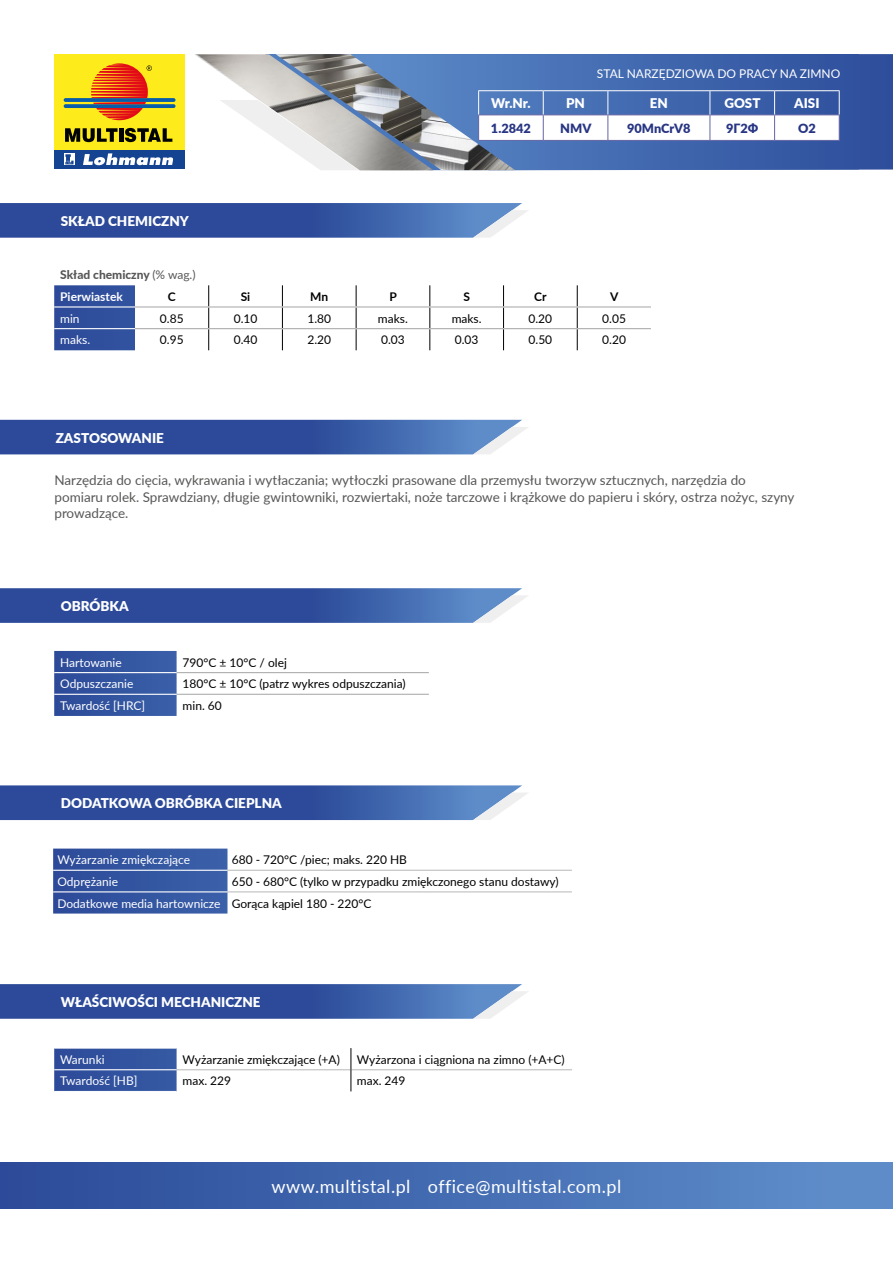
<style>
.page{position:relative;width:893px;height:1263px;background:#fff}
.page>*{position:absolute;margin:0;border:0;box-sizing:border-box;transform-origin:0 0}
.t1{font:18px "Lato";letter-spacing:.025em;color:#fff}
.t2{font:13.5px/16.2px "Lato";color:#575756}
.t3{font:900 13.5px "Lato";color:#fff}
.t4{font:900 13.35px "Lato";color:#fff}
.t5{font:900 12.75px "Lato";color:#283583}
.t6{font:12px/21.6px "Lato";color:#000}
.t7{font:12px "Lato";color:#fff}
.t8{font:800 12px/21.6px "Lato";color:#575756}
.t9{font:700 12px "Lato";color:#000}
.s1{font-weight:400}
.s2{font-weight:700;color:#fff}
.s3{color:#fff}
</style>
<div class="page">
<svg style="left:0;top:984px;width:528px;height:35px;background:#4261a8"></svg>
<svg style="left:0;top:203px;width:528px;height:35px;background:#4261a8"></svg>
<svg style="left:0;top:420px;width:528px;height:34px;background:#4060a7"></svg>
<svg style="left:0;top:588px;width:528px;height:35px;background:#4261a8"></svg>
<svg style="left:0;top:785px;width:528px;height:35px;background:#4262a8"></svg>
<div style="left:54px;top:54px;width:130px;height:96px;background:#fdeb1b"></div>
<div style="left:54px;top:150px;width:130px;height:19px;background:#134391"></div>
<svg style="left:125px;top:128px;width:47px;height:14px"></svg>
<hr style="left:119px;top:128px;width:4px;height:14px;background:#010202">
<svg style="left:65px;top:128px;width:53px;height:14px"></svg>
<svg style="left:64px;top:153px;width:11px;height:12px"></svg>
<svg style="left:65px;top:154px;width:9px;height:10px"></svg>
<svg style="left:83px;top:153px;width:90px;height:12px"></svg>
<svg style="left:64px;top:98px;width:112px;height:4px"></svg>
<svg style="left:64px;top:104px;width:112px;height:4px"></svg>
<svg style="left:91px;top:63px;width:61px;height:57px"></svg>
<svg style="left:54px;top:651px;width:123px;height:65px;background:#3557a1"></svg>
<hr style="left:177px;top:672px;width:252px;height:1px;background:#aeaeae">
<hr style="left:177px;top:694px;width:252px;height:1px;background:#aeaeae">
<hr style="left:54px;top:672px;width:123px;height:1px;background:#fff">
<hr style="left:54px;top:694px;width:123px;height:1px;background:#fff">
<div style="left:54px;top:1049px;width:123px;height:42px;background:#31529e"></div>
<hr style="left:54px;top:1069px;width:123px;height:1px;background:#fff">
<hr style="left:177px;top:1069px;width:174px;height:1px;background:#bfbfbf">
<hr style="left:351px;top:1069px;width:221px;height:1px;background:#bfbfbf">
<svg style="left:351px;top:1048px;width:1px;height:43px"></svg>
<svg style="left:53px;top:848px;width:174px;height:65px;background:#3859a2"></svg>
<hr style="left:227px;top:870px;width:345px;height:1px;background:#bfbfbf">
<hr style="left:227px;top:891px;width:345px;height:1px;background:#bfbfbf">
<hr style="left:53px;top:870px;width:174px;height:1px;background:#fff">
<hr style="left:53px;top:891px;width:174px;height:1px;background:#fff">
<div style="left:54px;top:285px;width:81px;height:65px;background:#2f4f9c"></div>
<svg style="left:208px;top:285px;width:1px;height:65px"></svg>
<svg style="left:282px;top:285px;width:1px;height:65px"></svg>
<svg style="left:356px;top:285px;width:1px;height:65px"></svg>
<svg style="left:429px;top:285px;width:1px;height:65px"></svg>
<svg style="left:503px;top:285px;width:1px;height:65px"></svg>
<svg style="left:577px;top:285px;width:1px;height:65px"></svg>
<hr style="left:54px;top:306px;width:81px;height:2px;background:#fff">
<hr style="left:54px;top:328px;width:81px;height:1px;background:#fff">
<hr style="left:135px;top:306px;width:74px;height:2px;background:#aeaeae">
<hr style="left:209px;top:306px;width:73px;height:2px;background:#aeaeae">
<hr style="left:282px;top:306px;width:74px;height:2px;background:#aeaeae">
<hr style="left:356px;top:306px;width:74px;height:2px;background:#aeaeae">
<hr style="left:430px;top:306px;width:74px;height:2px;background:#aeaeae">
<hr style="left:504px;top:306px;width:73px;height:2px;background:#aeaeae">
<hr style="left:577px;top:306px;width:74px;height:2px;background:#aeaeae">
<hr style="left:135px;top:328px;width:74px;height:1px;background:#aeaeae">
<hr style="left:209px;top:328px;width:73px;height:1px;background:#aeaeae">
<hr style="left:282px;top:328px;width:74px;height:1px;background:#aeaeae">
<hr style="left:356px;top:328px;width:74px;height:1px;background:#aeaeae">
<hr style="left:430px;top:328px;width:74px;height:1px;background:#aeaeae">
<hr style="left:504px;top:328px;width:73px;height:1px;background:#aeaeae">
<hr style="left:577px;top:328px;width:74px;height:1px;background:#aeaeae">
<div style="left:0;top:1163px;width:893px;height:46px;background:linear-gradient(to right,#2a4998,#608fcc)"></div>
<svg style="left:515px;top:54px;width:378px;height:116px;background:#3c61a9"></svg>
<img style="left:434px;top:54px;width:81px;height:116px">
<img style="left:195px;top:54px;width:239px;height:116px">
<svg style="left:219px;top:100px;width:140px;height:70px"></svg>
<hr style="left:478px;top:140px;width:65px;height:1px;background:#6565a4">
<hr style="left:543px;top:140px;width:65px;height:1px;background:#6565a4">
<hr style="left:608px;top:140px;width:102px;height:1px;background:#6565a4">
<hr style="left:710px;top:140px;width:65px;height:1px;background:#6565a4">
<hr style="left:775px;top:140px;width:65px;height:1px;background:#6565a4">
<hr style="left:478px;top:90px;width:65px;height:1px;background:#fff">
<hr style="left:543px;top:90px;width:65px;height:1px;background:#fff">
<hr style="left:608px;top:90px;width:102px;height:1px;background:#fff">
<hr style="left:710px;top:90px;width:65px;height:1px;background:#fff">
<hr style="left:775px;top:90px;width:65px;height:1px;background:#fff">
<svg style="left:478px;top:91px;width:362px;height:49px"></svg>
<p class="t7" style="left:597px;top:65px;width:245px">STAL NARZĘDZIOWA DO PRACY NA ZIMNO</p>
<p class="t3" style="left:61px;top:211px;width:130px">SKŁAD CHEMICZNY</p>
<p class="t4" style="left:491px;top:93px;width:41px">Wr.Nr.</p>
<p class="t4" style="left:566px;top:93px;width:20px">PN</p>
<p class="t4" style="left:650px;top:93px;width:20px">EN</p>
<p class="t4" style="left:724px;top:93px;width:38px">GOST</p>
<p class="t4" style="left:794px;top:93px;width:27px">AISI</p>
<p class="t5" style="left:491px;top:119px;width:42px">1.2842</p>
<p class="t5" style="left:560px;top:119px;width:33px">NMV</p>
<p class="t5" style="left:627px;top:119px;width:65px">90MnCrV8</p>
<p class="t5" style="left:726px;top:119px;width:34px">9Г2Ф</p>
<p class="t5" style="left:798px;top:119px;width:19px">O2</p>
<p class="t8" style="left:60px;top:264px;width:137px">Skład chemiczny <span class="s1">(% wag.)<br></span><span class="s2">Pierwiastek</span></p>
<p class="t9" style="left:168px;top:288px;width:9px">C</p>
<p class="t9" style="left:241px;top:288px;width:11px">Si</p>
<p class="t9" style="left:310px;top:288px;width:20px">Mn</p>
<p class="t9" style="left:389px;top:288px;width:9px">P</p>
<p class="t9" style="left:463px;top:288px;width:8px">S</p>
<p class="t9" style="left:534px;top:288px;width:14px">Cr</p>
<p class="t9" style="left:610px;top:288px;width:10px">V</p>
<p class="t7" style="left:60px;top:310px;width:21px">min</p>
<p class="t6" style="left:160px;top:307px;width:25px">0.85</p>
<p class="t6" style="left:234px;top:307px;width:25px">0.10</p>
<p class="t6" style="left:307px;top:307px;width:25px">1.80</p>
<p class="t6" style="left:378px;top:307px;width:31px">maks.</p>
<p class="t6" style="left:452px;top:307px;width:31px">maks.</p>
<p class="t6" style="left:528px;top:307px;width:25px">0.20</p>
<p class="t6" style="left:602px;top:307px;width:25px">0.05</p>
<p class="t7" style="left:60px;top:331px;width:31px">maks.</p>
<p class="t6" style="left:160px;top:329px;width:25px">0.95</p>
<p class="t6" style="left:234px;top:329px;width:25px">0.40</p>
<p class="t6" style="left:307px;top:329px;width:25px">2.20</p>
<p class="t6" style="left:381px;top:329px;width:25px">0.03</p>
<p class="t6" style="left:455px;top:329px;width:25px">0.03</p>
<p class="t6" style="left:529px;top:329px;width:25px">0.50</p>
<p class="t6" style="left:602px;top:329px;width:25px">0.20</p>
<p class="t3" style="left:56px;top:427px;width:110px">ZASTOSOWANIE</p>
<p class="t2" style="left:54px;top:472px;width:742px">Narzędzia do cięcia, wykrawania i wytłaczania; wytłoczki prasowane dla przemysłu tworzyw sztucznych, narzędzia do pomiaru rolek. Sprawdziany, długie gwintowniki, rozwiertaki, noże tarczowe i krążkowe do papieru i skóry, ostrza nożyc, szyny prowadzące.</p>
<p class="t3" style="left:61px;top:596px;width:69px">OBRÓBKA</p>
<p class="t7" style="left:60px;top:654px;width:63px">Hartowanie</p>
<p class="t6" style="left:183px;top:651px;width:106px">790°C ± 10°C / olej</p>
<p class="t7" style="left:60px;top:675px;width:75px">Odpuszczanie</p>
<p class="t6" style="left:183px;top:673px;width:225px">180°C ± 10°C (patrz wykres odpuszczania)</p>
<p class="t7" style="left:60px;top:697px;width:86px">Twardość [HRC]</p>
<p class="t6" style="left:183px;top:694px;width:41px">min. 60</p>
<p class="t3" style="left:61px;top:793px;width:222px">DODATKOWA OBRÓBKA CIEPLNA</p>
<p class="t7" style="left:57px;top:851px;width:134px">Wyżarzanie zmiękczające</p>
<p class="t6" style="left:232px;top:848px;width:177px">680 - 720°C /piec; maks. 220 HB</p>
<p class="t7" style="left:57px;top:873px;width:62px">Odprężanie</p>
<p class="t6" style="left:57px;top:870px;width:503px;text-indent:174px">650 - 680°C (tylko w przypadku zmiękczonego stanu dostawy)<br><span class="s3">Dodatkowe media hartownicze</span> Gorąca kąpiel 180 - 220°C</p>
<p class="t3" style="left:61px;top:992px;width:201px">WŁAŚCIWOŚCI MECHANICZNE</p>
<p class="t7" style="left:60px;top:1051px;width:46px">Warunki</p>
<p class="t6" style="left:183px;top:1048px;width:159px">Wyżarzanie zmiękczające (+A)</p>
<p class="t6" style="left:357px;top:1048px;width:209px">Wyżarzona i ciągniona na zimno (+A+C)</p>
<p class="t7" style="left:60px;top:1072px;width:79px">Twardość [HB]</p>
<p class="t6" style="left:183px;top:1070px;width:50px">max. 229</p>
<p class="t6" style="left:357px;top:1070px;width:50px">max. 249</p>
<h1 class="t1" style="left:272px;top:1174px;width:351px">www.multistal.pl office@multistal.com.pl</h1>
</div>
